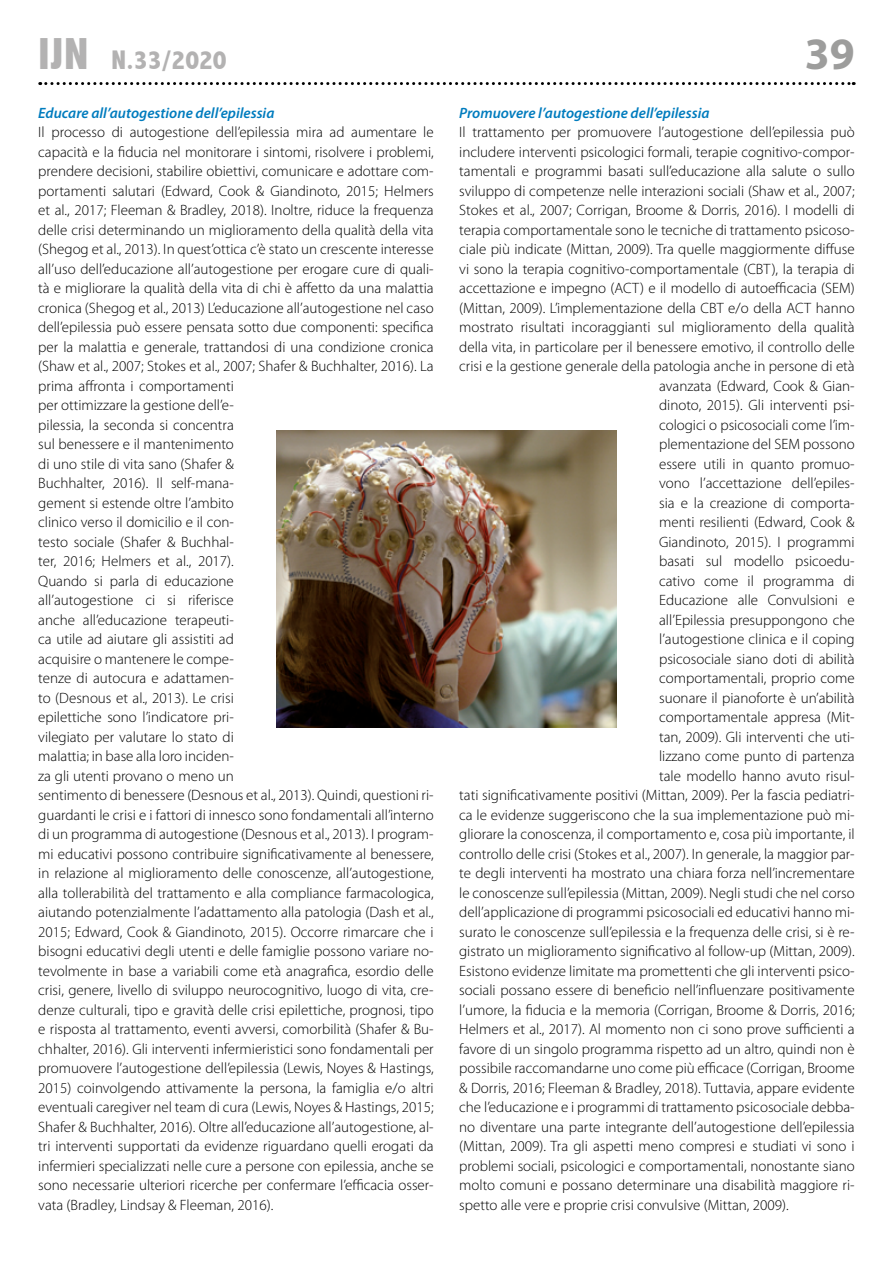
<style>
.page{position:relative;width:893px;height:1263px;background:#fff}
.page>*{position:absolute;margin:0;border:0;box-sizing:border-box;transform-origin:0 0}
.t1{font:700 45px "Myriad Pro";color:#9d9d9c}
.t2{font:800 condensed 27px "Abadi";color:#b3b2b2}
.t3{font:300 15px/19.5px "Myriad Pro";color:#000}
.t4{font:italic 600 15px "Myriad Pro";color:#007cbe}
.s1{font-size:45px}
</style>
<div class="page">
<svg style="left:40px;top:82px;width:814px;height:3px"></svg>
<img style="left:276px;top:430px;width:341px;height:298px">
<h2 class="t2" style="left:38px;top:45px;width:190px"><span class="s1">IJN</span> N.33/2020</h2>
<h1 class="t1" style="left:805px;top:24px;width:51px">39</h1>
<p class="t4" style="left:38px;top:103px;width:238px">Educare all’autogestione dell’epilessia</p>
<p class="t3" style="left:38px;top:123px;width:397px">Il processo di autogestione dell’epilessia mira ad aumentare le capacità e la fiducia nel monitorare i sintomi, risolvere i problemi, prendere decisioni, stabilire obiettivi, comunicare e adottare com&shy;portamenti salutari (Edward, Cook &amp; Giandinoto, 2015; Helmers et al., 2017; Fleeman &amp; Bradley, 2018). Inoltre, riduce la frequenza delle crisi determinando un miglioramento della qualità della vita (Shegog et al., 2013). In quest’ottica c’è stato un crescente interesse all’uso dell’educazione all’autogestione per erogare cure di quali&shy;tà e migliorare la qualità della vita di chi è affetto da una malattia cronica (Shegog et al., 2013) L’educazione all’autogestione nel caso dell’epilessia può essere pensata sotto due componenti: specifica per la malattia e generale, trattandosi di una condizione cronica (Shaw et al., 2007; Stokes et al., 2007; Shafer &amp; Buchhalter, 2016). La prima affronta i comportamenti<br>per ottimizzare la gestione dell’e-<br>pilessia, la seconda si concentra<br>sul benessere e il mantenimento<br>di uno stile di vita sano (Shafer &amp;<br>Buchhalter, 2016). Il self-mana-<br>gement si estende oltre l’ambito<br>clinico verso il domicilio e il con-<br>testo sociale (Shafer &amp; Buchhal-<br>ter, 2016; Helmers et al., 2017).<br>Quando si parla di educazione<br>all’autogestione ci si riferisce<br>anche all’educazione terapeuti-<br>ca utile ad aiutare gli assistiti ad<br>acquisire o mantenere le compe-<br>tenze di autocura e adattamen-<br>to (Desnous et al., 2013). Le crisi<br>epilettiche sono l’indicatore pri-<br>vilegiato per valutare lo stato di<br>malattia; in base alla loro inciden-<br>za gli utenti provano o meno un<br>sentimento di benessere (Desnous et al., 2013). Quindi, questioni ri&shy;guardanti le crisi e i fattori di innesco sono fondamentali all’interno di un programma di autogestione (Desnous et al., 2013). I program&shy;mi educativi possono contribuire significativamente al benessere, in relazione al miglioramento delle conoscenze, all’autogestione, alla tollerabilità del trattamento e alla compliance farmacologica, aiutando potenzialmente l’adattamento alla patologia (Dash et al., 2015; Edward, Cook &amp; Giandinoto, 2015). Occorre rimarcare che i bisogni educativi degli utenti e delle famiglie possono variare no&shy;tevolmente in base a variabili come età anagrafica, esordio delle crisi, genere, livello di sviluppo neurocognitivo, luogo di vita, cre&shy;denze culturali, tipo e gravità delle crisi epilettiche, prognosi, tipo e risposta al trattamento, eventi avversi, comorbilità (Shafer &amp; Bu&shy;chhalter, 2016). Gli interventi infermieristici sono fondamentali per promuovere l’autogestione dell’epilessia (Lewis, Noyes &amp; Hastings, 2015) coinvolgendo attivamente la persona, la famiglia e/o altri eventuali caregiver nel team di cura (Lewis, Noyes &amp; Hastings, 2015; Shafer &amp; Buchhalter, 2016). Oltre all’educazione all’autogestione, al&shy;tri interventi supportati da evidenze riguardano quelli erogati da infermieri specializzati nelle cure a persone con epilessia, anche se sono necessarie ulteriori ricerche per confermare l’efficacia osser&shy;vata (Bradley, Lindsay &amp; Fleeman, 2016).</p>
<p class="t4" style="left:459px;top:103px;width:252px">Promuovere l’autogestione dell’epilessia</p>
<p class="t3" style="left:459px;top:123px;width:397px">Il trattamento per promuovere l’autogestione dell’epilessia può</p>
<p class="t3" style="left:459px;top:142px;width:397px">includere interventi psicologici formali, terapie cognitivo-compor-</p>
<p class="t3" style="left:459px;top:162px;width:397px">tamentali e programmi basati sull’educazione alla salute o sullo</p>
<p class="t3" style="left:459px;top:181px;width:397px">sviluppo di competenze nelle interazioni sociali (Shaw et al., 2007;</p>
<p class="t3" style="left:459px;top:201px;width:397px">Stokes et al., 2007; Corrigan, Broome &amp; Dorris, 2016). I modelli di</p>
<p class="t3" style="left:459px;top:220px;width:397px">terapia comportamentale sono le tecniche di trattamento psicoso-</p>
<p class="t3" style="left:459px;top:240px;width:397px">ciale più indicate (Mittan, 2009). Tra quelle maggiormente diffuse</p>
<p class="t3" style="left:459px;top:259px;width:397px">vi sono la terapia cognitivo-comportamentale (CBT), la terapia di</p>
<p class="t3" style="left:459px;top:279px;width:397px">accettazione e impegno (ACT) e il modello di autoefficacia (SEM)</p>
<p class="t3" style="left:459px;top:298px;width:397px">(Mittan, 2009). L’implementazione della CBT e/o della ACT hanno</p>
<p class="t3" style="left:459px;top:318px;width:397px">mostrato risultati incoraggianti sul miglioramento della qualità</p>
<p class="t3" style="left:459px;top:337px;width:397px">della vita, in particolare per il benessere emotivo, il controllo delle</p>
<p class="t3" style="left:459px;top:357px;width:397px">crisi e la gestione generale della patologia anche in persone di età</p>
<p class="t3" style="left:659px;top:376px;width:197px">avanzata (Edward, Cook &amp; Gian-</p>
<p class="t3" style="left:659px;top:396px;width:197px">dinoto, 2015). Gli interventi psi-</p>
<p class="t3" style="left:659px;top:415px;width:197px">cologici o psicosociali come l’im-</p>
<p class="t3" style="left:659px;top:435px;width:197px">plementazione del SEM possono</p>
<p class="t3" style="left:659px;top:454px;width:197px">essere utili in quanto promuo-</p>
<p class="t3" style="left:659px;top:474px;width:197px">vono l’accettazione dell’epiles-</p>
<p class="t3" style="left:659px;top:493px;width:197px">sia e la creazione di comporta-</p>
<p class="t3" style="left:659px;top:513px;width:197px">menti resilienti (Edward, Cook &amp;</p>
<p class="t3" style="left:659px;top:532px;width:197px">Giandinoto, 2015). I programmi</p>
<p class="t3" style="left:659px;top:552px;width:197px">basati sul modello psicoedu-</p>
<p class="t3" style="left:659px;top:571px;width:197px">cativo come il programma di</p>
<p class="t3" style="left:659px;top:591px;width:197px">Educazione alle Convulsioni e</p>
<p class="t3" style="left:659px;top:610px;width:197px">all’Epilessia presuppongono che</p>
<p class="t3" style="left:659px;top:630px;width:197px">l’autogestione clinica e il coping</p>
<p class="t3" style="left:659px;top:649px;width:197px">psicosociale siano doti di abilità</p>
<p class="t3" style="left:659px;top:669px;width:197px">comportamentali, proprio come</p>
<p class="t3" style="left:659px;top:688px;width:197px">suonare il pianoforte è un’abilità</p>
<p class="t3" style="left:659px;top:708px;width:197px">comportamentale appresa (Mit-</p>
<p class="t3" style="left:659px;top:727px;width:197px">tan, 2009). Gli interventi che uti-</p>
<p class="t3" style="left:659px;top:747px;width:197px">lizzano come punto di partenza</p>
<p class="t3" style="left:659px;top:766px;width:197px">tale modello hanno avuto risul-</p>
<p class="t3" style="left:459px;top:786px;width:397px">tati significativamente positivi (Mittan, 2009). Per la fascia pediatri-</p>
<p class="t3" style="left:459px;top:805px;width:397px">ca le evidenze suggeriscono che la sua implementazione può mi-</p>
<p class="t3" style="left:459px;top:825px;width:397px">gliorare la conoscenza, il comportamento e, cosa più importante, il</p>
<p class="t3" style="left:459px;top:844px;width:397px">controllo delle crisi (Stokes et al., 2007). In generale, la maggior par-</p>
<p class="t3" style="left:459px;top:864px;width:397px">te degli interventi ha mostrato una chiara forza nell’incrementare</p>
<p class="t3" style="left:459px;top:883px;width:397px">le conoscenze sull’epilessia (Mittan, 2009). Negli studi che nel corso</p>
<p class="t3" style="left:459px;top:903px;width:397px">dell’applicazione di programmi psicosociali ed educativi hanno mi-</p>
<p class="t3" style="left:459px;top:922px;width:397px">surato le conoscenze sull’epilessia e la frequenza delle crisi, si è re-</p>
<p class="t3" style="left:459px;top:942px;width:397px">gistrato un miglioramento significativo al follow-up (Mittan, 2009).</p>
<p class="t3" style="left:459px;top:961px;width:397px">Esistono evidenze limitate ma promettenti che gli interventi psico-</p>
<p class="t3" style="left:459px;top:981px;width:397px">sociali possano essere di beneficio nell’influenzare positivamente</p>
<p class="t3" style="left:459px;top:1000px;width:397px">l’umore, la fiducia e la memoria (Corrigan, Broome &amp; Dorris, 2016;</p>
<p class="t3" style="left:459px;top:1020px;width:397px">Helmers et al., 2017). Al momento non ci sono prove sufficienti a</p>
<p class="t3" style="left:459px;top:1039px;width:397px">favore di un singolo programma rispetto ad un altro, quindi non è</p>
<p class="t3" style="left:459px;top:1059px;width:397px">possibile raccomandarne uno come più efficace (Corrigan, Broome</p>
<p class="t3" style="left:459px;top:1078px;width:397px">&amp; Dorris, 2016; Fleeman &amp; Bradley, 2018). Tuttavia, appare evidente</p>
<p class="t3" style="left:459px;top:1098px;width:397px">che l’educazione e i programmi di trattamento psicosociale debba-</p>
<p class="t3" style="left:459px;top:1117px;width:397px">no diventare una parte integrante dell’autogestione dell’epilessia</p>
<p class="t3" style="left:459px;top:1137px;width:397px">(Mittan, 2009). Tra gli aspetti meno compresi e studiati vi sono i</p>
<p class="t3" style="left:459px;top:1156px;width:397px">problemi sociali, psicologici e comportamentali, nonostante siano</p>
<p class="t3" style="left:459px;top:1176px;width:397px">molto comuni e possano determinare una disabilità maggiore ri-</p>
<p class="t3" style="left:459px;top:1195px;width:331px">spetto alle vere e proprie crisi convulsive (Mittan, 2009).</p>
</div>
